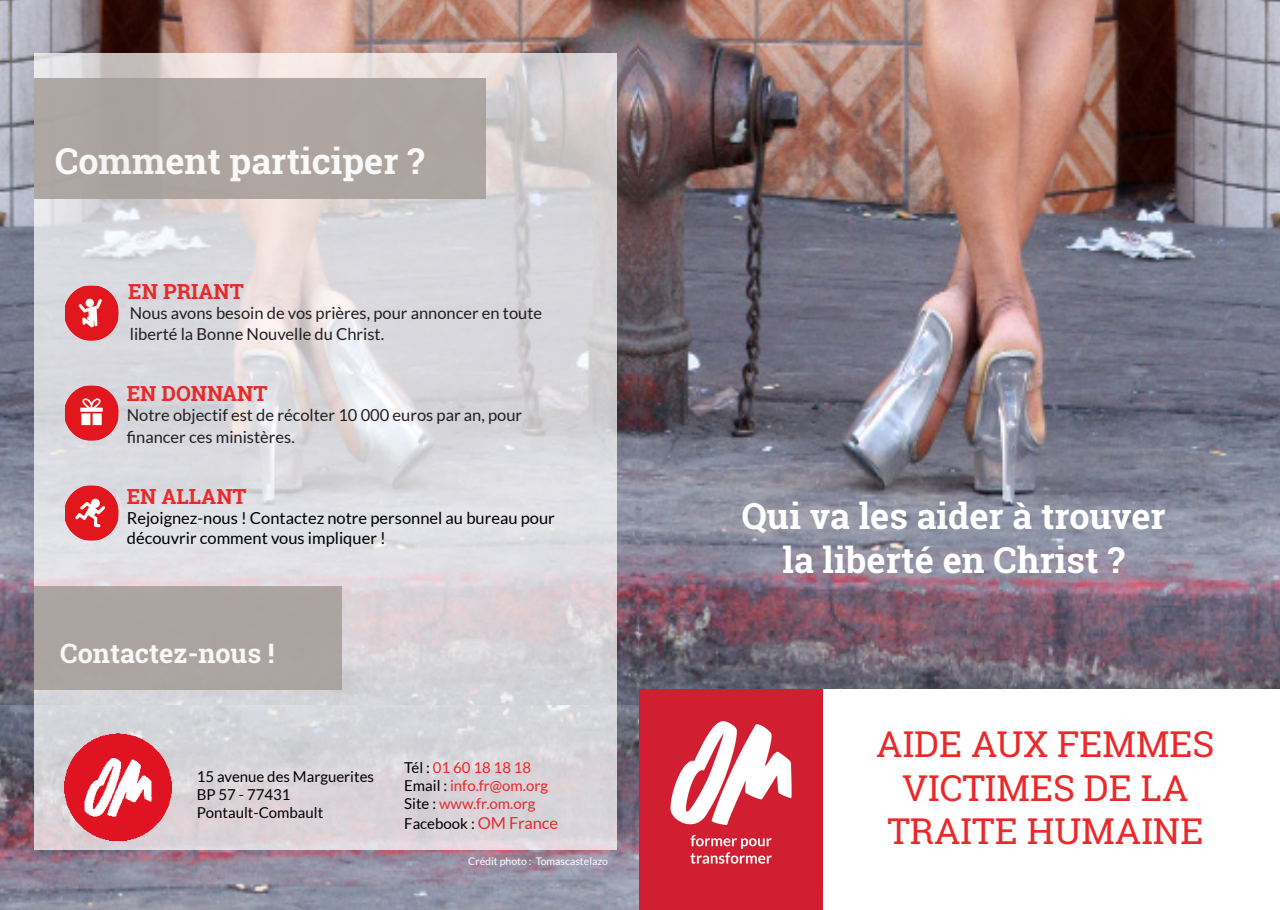
<style>
.page{position:relative;width:1280px;height:910px;background:#fff}
.page>*{position:absolute;margin:0;border:0;box-sizing:border-box;transform-origin:0 0}
.t1{font:700 36px "Roboto Slab";color:#fff}
.t2{font:36px/43.2px "Roboto Slab";color:#e9292a;text-align:center}
.t3{font:700 27px "Roboto Slab";color:#fff}
.t4{font:700 21px "Roboto Slab";color:#e9292a}
.t5{font:16.5px/21.6px "Lato";color:#231f20}
.t6{font:16.5px/19.8px "Lato";color:#000}
.t7{font:15px "Lato";color:#000}
.t8{font:15px "Lato";color:#e9292a}
.t9{font:10.5px "Lato";color:#fff}
.s1{color:#000}
.s2{font-size:16.5px;color:#e9292a}
</style>
<div class="page">
<img style="left:0;top:0;width:639px;height:705px">
<img style="left:639px;top:0;width:641px;height:689px">
<img style="left:0;top:705px;width:639px;height:205px">
<svg style="left:34px;top:53px;width:583px;height:796px;fill:#d9d8dc"></svg>
<img style="left:65px;top:286px;width:53px;height:55px">
<img style="left:65px;top:386px;width:53px;height:55px">
<img style="left:65px;top:486px;width:53px;height:55px">
<img style="left:65px;top:734px;width:106px;height:106px">
<div style="left:34px;top:586px;width:307px;height:103px;background:#aba4a0"></div>
<div style="left:34px;top:79px;width:452px;height:120px;background:#ada5a0"></div>
<div style="left:639px;top:689px;width:184px;height:221px;background:#d11e31"></div>
<img style="left:670px;top:721px;width:122px;height:143px">
<h1 class="t1" style="left:55px;top:136px;width:371px">Comment participer ?</h1>
<p class="t4" style="left:128px;top:277px;width:117px">EN PRIANT</p>
<p class="t5" style="left:130px;top:302px;width:414px">Nous avons besoin de vos prières, pour annoncer en toute</p>
<p class="t5" style="left:130px;top:323px;width:256px">liberté la Bonne Nouvelle du Christ.</p>
<p class="t4" style="left:127px;top:379px;width:142px">EN DONNANT</p>
<p class="t5" style="left:127px;top:404px;width:397px">Notre objectif est de récolter 10 000 euros par an, pour financer ces ministères.</p>
<p class="t4" style="left:127px;top:482px;width:121px">EN ALLANT</p>
<p class="t6" style="left:127px;top:508px;width:430px">Rejoignez-nous ! Contactez notre personnel au bureau pour découvrir comment vous impliquer !</p>
<h2 class="t3" style="left:60px;top:635px;width:216px">Contactez-nous !</h2>
<p class="t7" style="left:197px;top:768px;width:179px">15 avenue des Marguerites</p>
<p class="t7" style="left:197px;top:786px;width:95px">BP 57 - 77431</p>
<p class="t7" style="left:197px;top:804px;width:128px">Pontault-Combault</p>
<p class="t8" style="left:404px;top:759px;width:129px"><span class="s1">Tél :</span> 01 60 18 18 18</p>
<p class="t8" style="left:404px;top:777px;width:145px"><span class="s1">Email :</span> info.fr@om.org</p>
<p class="t8" style="left:404px;top:795px;width:133px"><span class="s1">Site :</span> www.fr.om.org</p>
<p class="t7" style="left:404px;top:815px;width:156px">Facebook : <span class="s2">OM France</span></p>
<p class="t9" style="left:468px;top:855px;width:141px">Crédit photo : Tomascastelazo</p>
<p class="t1" style="left:741px;top:492px;width:426px">Qui va les aider à trouver</p>
<p class="t1" style="left:782px;top:535px;width:344px">la liberté en Christ ?</p>
<p class="t2" style="left:876px;top:722px;width:340px">AIDE AUX FEMMES<br>VICTIMES DE LA<br>TRAITE HUMAINE</p>
</div>
